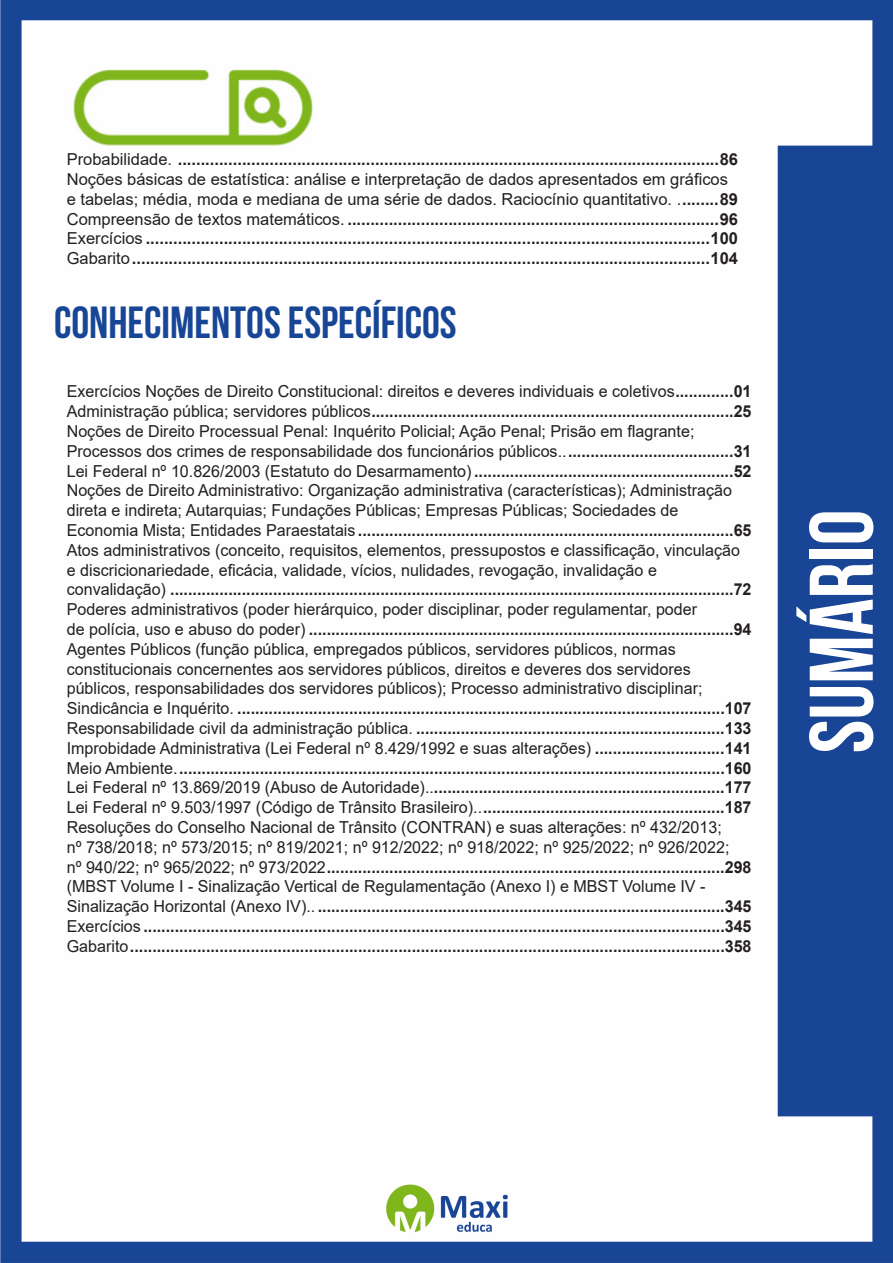
<style>
.page{position:relative;width:893px;height:1263px;background:#fff}
.page>*{position:absolute;margin:0;border:0;box-sizing:border-box;transform-origin:0 0}
.t1{font:700 90px "Bebas Neue";color:#fff}
.t2{font:700 45px "Bebas Neue";color:#184696}
.TABULAÇÃO_BOLD{font:700 16.5px "Arial";color:#231f20}
.TABULAÇÃO_BOLD-2{font:16.5px "Arial";color:#231f20}
.Tabulação{font:700 16.5px "Arial";color:#231f20}
.Tabulação-2{font:16.5px "Arial";color:#231f20}
.s1{font-weight:400}
.s2{font-weight:700}
</style>
<div class="page">
<img style="left:0;top:0;width:893px;height:1263px">
<div style="left:55px;top:55px;width:327px;height:121px;background:#fff"></div>
<img style="left:54px;top:54px;width:271px;height:102px">
<p class="Tabulação" style="left:67px;top:148px;width:673px"><span class="s1">Probabilidade.</span> ......................................................................................................................86</p>
<p class="Tabulação-2" style="left:67px;top:168px;width:663px">Noções básicas de estatística: análise e interpretação de dados apresentados em gráficos</p>
<p class="Tabulação-2" style="left:67px;top:188px;width:673px">e tabelas; média, moda e mediana de uma série de dados. Raciocínio quantitativo. .<span class="s2">........89</span></p>
<p class="Tabulação" style="left:67px;top:207px;width:673px"><span class="s1">Compreensão de textos matemáticos.</span> .................................................................................96</p>
<p class="Tabulação" style="left:67px;top:227px;width:673px"><span class="s1">Exercícios</span> ...........................................................................................................................100</p>
<p class="Tabulação" style="left:67px;top:247px;width:673px"><span class="s1">Gabarito</span>..............................................................................................................................104</p>
<p class="t2" style="left:54px;top:298px;width:404px">CONHECIMENTOS ESPECÍFICOS</p>
<p class="TABULAÇÃO_BOLD-2" style="left:67px;top:380px;width:686px">Exercícios Noções de Direito Constitucional: direitos e deveres individuais e coletivos<span class="s2">.............01</span></p>
<p class="TABULAÇÃO_BOLD" style="left:67px;top:400px;width:686px"><span class="s1">Administração pública; servidores públicos</span>.................................................................................25</p>
<p class="TABULAÇÃO_BOLD-2" style="left:67px;top:420px;width:629px">Noções de Direito Processual Penal: Inquérito Policial; Ação Penal; Prisão em flagrante;</p>
<p class="TABULAÇÃO_BOLD-2" style="left:67px;top:440px;width:686px">Processos dos crimes de responsabilidade dos funcionários públicos..<span class="s2">.....................................31</span></p>
<p class="TABULAÇÃO_BOLD" style="left:67px;top:459px;width:686px"><span class="s1">Lei Federal nº 10.826/2003 (Estatuto do Desarmamento)</span> ..........................................................52</p>
<p class="TABULAÇÃO_BOLD-2" style="left:67px;top:479px;width:667px">Noções de Direito Administrativo: Organização administrativa (características); Administração</p>
<p class="TABULAÇÃO_BOLD-2" style="left:67px;top:499px;width:613px">direta e indireta; Autarquias; Fundações Públicas; Empresas Públicas; Sociedades de</p>
<p class="TABULAÇÃO_BOLD" style="left:67px;top:518px;width:686px"><span class="s1">Economia Mista; Entidades Paraestatais</span> ....................................................................................65</p>
<p class="TABULAÇÃO_BOLD-2" style="left:67px;top:539px;width:675px">Atos administrativos (conceito, requisitos, elementos, pressupostos e classificação, vinculação</p>
<p class="TABULAÇÃO_BOLD-2" style="left:67px;top:558px;width:592px">e discricionariedade, eficácia, validade, vícios, nulidades, revogação, invalidação e</p>
<p class="TABULAÇÃO_BOLD" style="left:67px;top:578px;width:686px"><span class="s1">convalidação)</span> ..............................................................................................................................72</p>
<p class="TABULAÇÃO_BOLD-2" style="left:67px;top:598px;width:632px">Poderes administrativos (poder hierárquico, poder disciplinar, poder regulamentar, poder</p>
<p class="TABULAÇÃO_BOLD" style="left:67px;top:617px;width:686px"><span class="s1">de polícia, uso e abuso do poder)</span> ...............................................................................................94</p>
<p class="TABULAÇÃO_BOLD-2" style="left:67px;top:638px;width:610px">Agentes Públicos (função pública, empregados públicos, servidores públicos, normas</p>
<p class="TABULAÇÃO_BOLD-2" style="left:67px;top:657px;width:626px">constitucionais concernentes aos servidores públicos, direitos e deveres dos servidores</p>
<p class="TABULAÇÃO_BOLD-2" style="left:67px;top:677px;width:637px">públicos, responsabilidades dos servidores públicos); Processo administrativo disciplinar;</p>
<p class="TABULAÇÃO_BOLD" style="left:67px;top:697px;width:686px"><span class="s1">Sindicância e Inquérito.</span> .............................................................................................................107</p>
<p class="TABULAÇÃO_BOLD" style="left:67px;top:716px;width:686px"><span class="s1">Responsabilidade civil da administração pública.</span> .....................................................................133</p>
<p class="TABULAÇÃO_BOLD-2" style="left:67px;top:737px;width:686px">Improbidade Administrativa (Lei Federal nº 8.429/1992 e suas alterações) <span class="s2">.............................141</span></p>
<p class="TABULAÇÃO_BOLD" style="left:67px;top:756px;width:686px"><span class="s1">Meio Ambiente.</span>..........................................................................................................................160</p>
<p class="TABULAÇÃO_BOLD" style="left:67px;top:776px;width:686px"><span class="s1">Lei Federal nº 13.869/2019 (Abuso de Autoridade)..</span>.................................................................177</p>
<p class="TABULAÇÃO_BOLD" style="left:67px;top:796px;width:686px"><span class="s1">Lei Federal nº 9.503/1997 (Código de Trânsito Brasileiro)..</span>......................................................187</p>
<p class="TABULAÇÃO_BOLD-2" style="left:67px;top:816px;width:656px">Resoluções do Conselho Nacional de Trânsito (CONTRAN) e suas alterações: nº 432/2013;</p>
<p class="TABULAÇÃO_BOLD-2" style="left:67px;top:836px;width:664px">nº 738/2018; nº 573/2015; nº 819/2021; nº 912/2022; nº 918/2022; nº 925/2022; nº 926/2022;</p>
<p class="TABULAÇÃO_BOLD" style="left:67px;top:855px;width:686px"><span class="s1">nº 940/22; nº 965/2022; nº 973/2022</span>.........................................................................................298</p>
<p class="TABULAÇÃO_BOLD-2" style="left:67px;top:875px;width:640px">(MBST Volume I - Sinalização Vertical de Regulamentação (Anexo I) e MBST Volume IV -</p>
<p class="TABULAÇÃO_BOLD" style="left:67px;top:895px;width:686px"><span class="s1">Sinalização Horizontal (Anexo IV)..</span> ...........................................................................................345</p>
<p class="TABULAÇÃO_BOLD" style="left:67px;top:914px;width:686px"><span class="s1">Exercícios</span> ..................................................................................................................................345</p>
<p class="TABULAÇÃO_BOLD" style="left:67px;top:934px;width:686px"><span class="s1">Gabarito</span>.....................................................................................................................................358</p>
<h1 class="t1" style="left:792px;top:753px;width:245px;rotate:-90deg">SUMÁRIO</h1>
</div>
